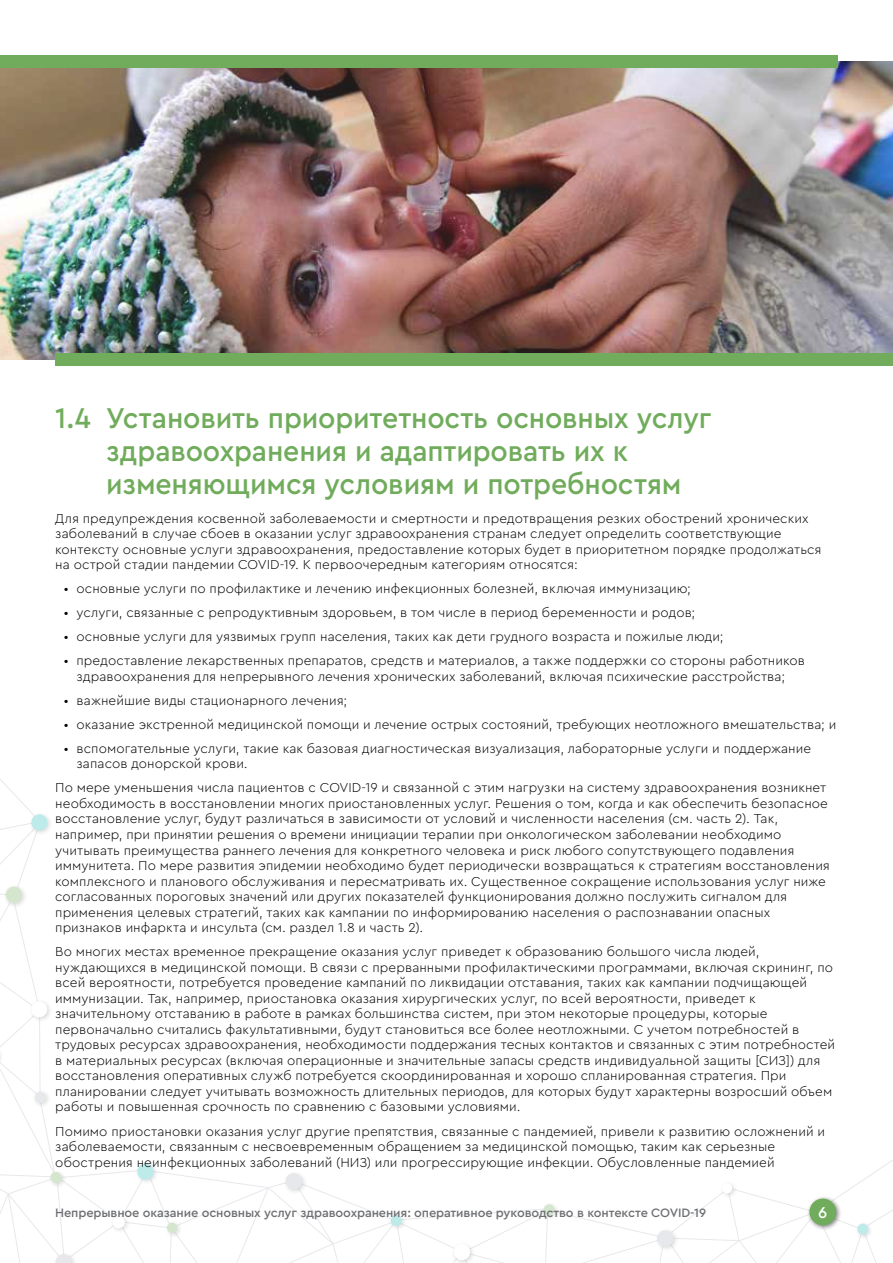
<style>
.page{position:relative;width:893px;height:1263px;background:#fff}
.page>*{position:absolute;margin:0;border:0;box-sizing:border-box;transform-origin:0 0}
.t1{font:500 30px/33px "Cera Pro";letter-spacing:-.005em;color:#70ac5b;scale:.95 1}
.t2{font:500 16.5px "Cera Pro";color:#fff}
.t3{font:300 13.5px/15.6px "Cera Pro";letter-spacing:.005em;color:#000}
.t4{font:500 12.75px "Cera Pro";letter-spacing:-.01em;color:#6d6e71}
</style>
<div class="page">
<svg style="left:0;top:779px;width:893px;height:484px"></svg>
<div style="left:134px;top:1160px;width:25px;height:26px;background:#000;opacity:.5"></div>
<div style="left:137px;top:1163px;width:16px;height:17px;background:#bcebea;border-radius:50%"></div>
<div style="left:28px;top:998px;width:25px;height:25px;background:#000;opacity:.5"></div>
<div style="left:31px;top:1001px;width:16px;height:16px;background:#fff;border-radius:50%"></div>
<div style="left:28px;top:811px;width:26px;height:25px;background:#000;opacity:.5"></div>
<svg style="left:31px;top:814px;width:17px;height:17px"></svg>
<div style="left:32px;top:1088px;width:20px;height:20px;background:#000;opacity:.5"></div>
<div style="left:35px;top:1092px;width:11px;height:11px;background:#e6e8eb;border-radius:50%"></div>
<div style="left:47px;top:1169px;width:20px;height:20px;background:#000;opacity:.5"></div>
<div style="left:51px;top:1172px;width:10px;height:11px;background:#d4e6ce;border-radius:50%"></div>
<div style="left:854px;top:1220px;width:20px;height:20px;background:#000;opacity:.5"></div>
<div style="left:857px;top:1224px;width:11px;height:10px;background:#bcebea;border-radius:50%"></div>
<div style="left:719px;top:1180px;width:19px;height:19px;background:#000;opacity:.5"></div>
<div style="left:722px;top:1183px;width:10px;height:10px;background:#fff;border-radius:50%"></div>
<div style="left:806px;top:1195px;width:36px;height:36px;background:#000;opacity:.5"></div>
<div style="left:809px;top:1198px;width:27px;height:27px;background:#70ac5b;border-radius:50%"></div>
<img style="left:0;top:62px;width:893px;height:297px">
<div style="left:55px;top:353px;width:838px;height:13px;background:#70ac5b"></div>
<div style="left:0;top:55px;width:838px;height:13px;background:#70ac5b"></div>
<h1 class="t1" style="left:106px;top:400px;width:638px;text-indent:-51px">1.4 Установить приоритетность основных услуг здравоохранения и адаптировать их к изменяющимся условиям и потребностям</h1>
<p class="t3" style="left:55px;top:510px;width:768px">Для предупреждения косвенной заболеваемости и смертности и предотвращения резких обострений хронических заболеваний в случае сбоев в оказании услуг здравоохранения странам следует определить соответствующие контексту основные услуги здравоохранения, предоставление которых будет в приоритетном порядке продолжаться на острой стадии пандемии COVID-19. К первоочередным категориям относятся:</p>
<p class="t3" style="left:64px;top:580px;width:629px">• основные услуги по профилактике и лечению инфекционных болезней, включая иммунизацию;</p>
<p class="t3" style="left:64px;top:604px;width:633px">• услуги, связанные с репродуктивным здоровьем, в том числе в период беременности и родов;</p>
<p class="t3" style="left:64px;top:628px;width:661px">• основные услуги для уязвимых групп населения, таких как дети грудного возраста и пожилые люди;</p>
<p class="t3" style="left:64px;top:652px;width:743px;text-align:center">• предоставление лекарственных препаратов, средств и материалов, а также поддержки со стороны работников здравоохранения для непрерывного лечения хронических заболеваний, включая психические расстройства;</p>
<p class="t3" style="left:64px;top:692px;width:285px">• важнейшие виды стационарного лечения;</p>
<p class="t3" style="left:64px;top:716px;width:774px">• оказание экстренной медицинской помощи и лечение острых состояний, требующих неотложного вмешательства; и</p>
<p class="t3" style="left:77px;top:740px;width:736px;text-indent:-13px">• вспомогательные услуги, такие как базовая диагностическая визуализация, лабораторные услуги и поддержание запасов донорской крови.</p>
<p class="t3" style="left:55px;top:780px;width:776px">По мере уменьшения числа пациентов с COVID-19 и связанной с этим нагрузки на систему здравоохранения возникнет необходимость в восстановлении многих приостановленных услуг. Решения о том, когда и как обеспечить безопасное восстановление услуг, будут различаться в зависимости от условий и численности населения (см. часть 2). Так, например, при принятии решения о времени инициации терапии при онкологическом заболевании необходимо учитывать преимущества раннего лечения для конкретного человека и риск любого сопутствующего подавления иммунитета. По мере развития эпидемии необходимо будет периодически возвращаться к стратегиям восстановления комплексного и планового обслуживания и пересматривать их. Существенное сокращение использования услуг ниже согласованных пороговых значений или других показателей функционирования должно послужить сигналом для применения целевых стратегий, таких как кампании по информированию населения о распознавании опасных признаков инфаркта и инсульта (см. раздел 1.8 и часть 2).</p>
<p class="t3" style="left:55px;top:943px;width:781px">Во многих местах временное прекращение оказания услуг приведет к образованию большого числа людей, нуждающихся в медицинской помощи. В связи с прерванными профилактическими программами, включая скрининг, по всей вероятности, потребуется проведение кампаний по ликвидации отставания, таких как кампании подчищающей иммунизации. Так, например, приостановка оказания хирургических услуг, по всей вероятности, приведет к значительному отставанию в работе в рамках большинства систем, при этом некоторые процедуры, которые первоначально считались факультативными, будут становиться все более неотложными. С учетом потребностей в трудовых ресурсах здравоохранения, необходимости поддержания тесных контактов и связанных с этим потребностей в материальных ресурсах (включая операционные и значительные запасы средств индивидуальной защиты [СИЗ]) для восстановления оперативных служб потребуется скоординированная и хорошо спланированная стратегия. При планировании следует учитывать возможность длительных периодов, для которых будут характерны возросший объем работы и повышенная срочность по сравнению с базовыми условиями.</p>
<p class="t3" style="left:55px;top:1122px;width:771px">Помимо приостановки оказания услуг другие препятствия, связанные с пандемией, привели к развитию осложнений и заболеваемости, связанным с несвоевременным обращением за медицинской помощью, таким как серьезные обострения неинфекционных заболеваний (НИЗ) или прогрессирующие инфекции. Обусловленные пандемией</p>
<p class="t4" style="left:55px;top:1204px;width:652px">Непрерывное оказание основных услуг здравоохранения: оперативное руководство в контексте COVID-19</p>
<p class="t2" style="left:818px;top:1201px;width:11px">6</p>
</div>
